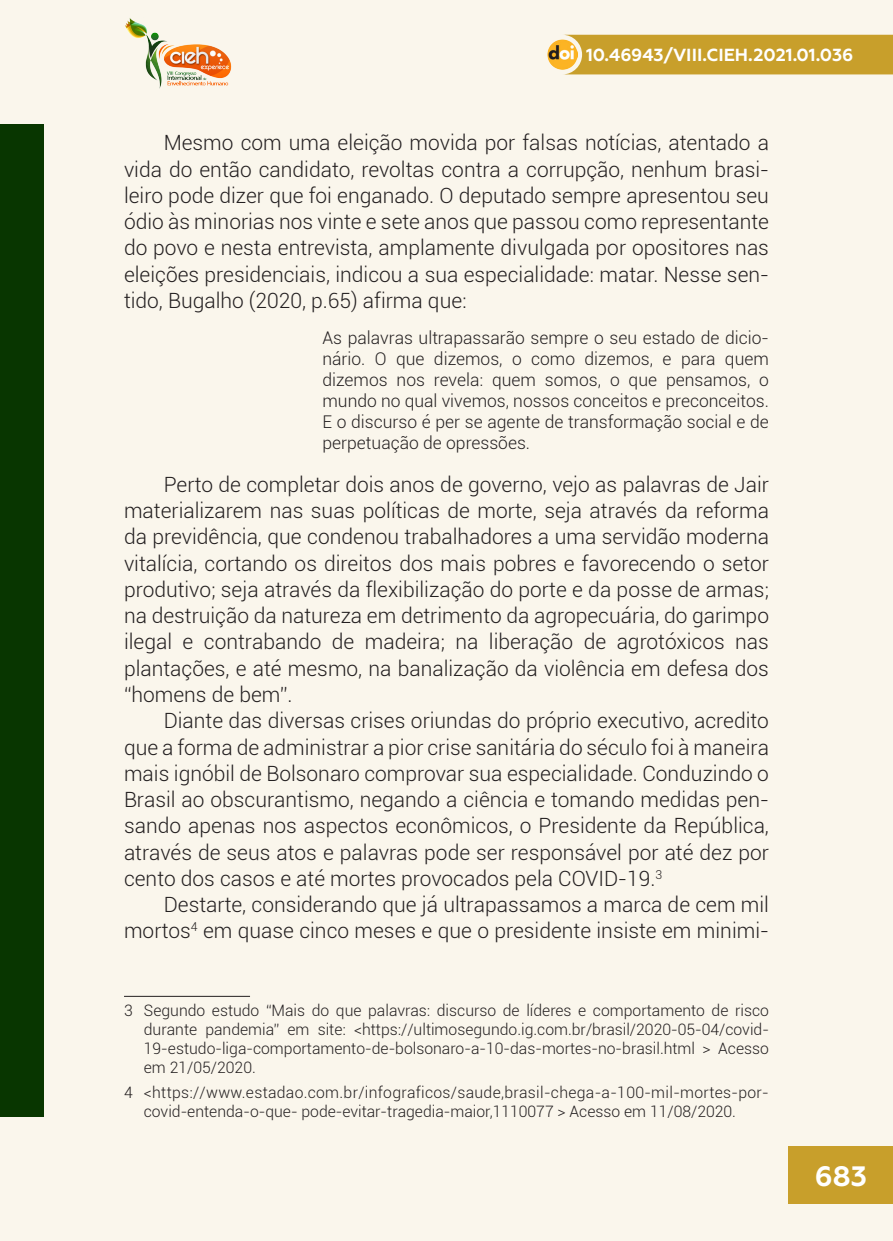
<style>
.page{position:relative;width:893px;height:1241px;background:#fff}
.page>*{position:absolute;margin:0;border:0;box-sizing:border-box;transform-origin:0 0}
.t1{font:700 28px "Geometria";color:#fff}
._7_CORPO{font:300 21px/26.2px "Roboto";color:#231f20;text-align:justify}
._8_CITACAO{font:300 17.5px/21px "Roboto";color:#231f20;text-align:justify}
.t2{font:700 17.5px "Geometria";color:#fff}
._14_RODAPE{font:300 15.75px/19.2px "Roboto";color:#231f20;text-align:justify}
._14_RODAPE-2{font:300 15.75px/19.2px "Roboto";letter-spacing:.02em;color:#231f20}
</style>
<div class="page">
<div style="left:0;top:0;width:893px;height:1240px;background:#faf6ec"></div>
<div style="left:0;top:124px;width:44px;height:992px;background:#083600"></div>
<hr style="left:124px;top:995px;width:126px;height:1px;background:#231f20">
<div style="left:562px;top:35px;width:331px;height:39px;background:#c89f2b"></div>
<img style="left:547px;top:40px;width:30px;height:29px">
<div style="left:789px;top:1145px;width:104px;height:58px;background:#c89f2b"></div>
<img style="left:125px;top:18px;width:107px;height:71px">
<p class="t2" style="left:586px;top:45px;width:269px">10.46943/VIII.CIEH.2021.01.036</p>
<p class="_7_CORPO" style="left:124px;top:129px;width:646px;text-indent:40px">Mesmo com uma eleição movida por falsas notícias, atentado a vida do então candidato, revoltas contra a corrupção, nenhum brasi&shy;leiro pode dizer que foi enganado. O deputado sempre apresentou seu ódio às minorias nos vinte e sete anos que passou como representante do povo e nesta entrevista, amplamente divulgada por opositores nas eleições presidenciais, indicou a sua especialidade: matar. Nesse sen&shy;tido, Bugalho (2020, p.65) afirma que:</p>
<p class="_8_CITACAO" style="left:322px;top:326px;width:448px">As palavras ultrapassarão sempre o seu estado de dicio&shy;nário. O que dizemos, o como dizemos, e para quem dizemos nos revela: quem somos, o que pensamos, o mundo no qual vivemos, nossos conceitos e preconceitos.<br>E o discurso é per se agente de transformação social e de perpetuação de opressões.</p>
<p class="_7_CORPO" style="left:124px;top:470px;width:646px;text-indent:40px">Perto de completar dois anos de governo, vejo as palavras de Jair materializarem nas suas políticas de morte, seja através da reforma da previdência, que condenou trabalhadores a uma servidão moderna vitalícia, cortando os direitos dos mais pobres e favorecendo o setor produtivo; seja através da flexibilização do porte e da posse de armas; na destruição da natureza em detrimento da agropecuária, do garimpo ilegal e contrabando de madeira; na liberação de agrotóxicos nas plantações, e até mesmo, na banalização da violência em defesa dos “homens de bem”.</p>
<p class="_7_CORPO" style="left:124px;top:706px;width:646px;text-indent:40px">Diante das diversas crises oriundas do próprio executivo, acredito que a forma de administrar a pior crise sanitária do século foi à maneira mais ignóbil de Bolsonaro comprovar sua especialidade. Conduzindo o Brasil ao obscurantismo, negando a ciência e tomando medidas pen&shy;sando apenas nos aspectos econômicos, o Presidente da República, através de seus atos e palavras pode ser responsável por até dez por cento dos casos e até mortes provocados pela COVID-19.<sup>3</sup></p>
<p class="_7_CORPO" style="left:124px;top:890px;width:646px;text-align:right">Destarte, considerando que já ultrapassamos a marca de cem mil mortos<sup>4</sup> em quase cinco meses e que o presidente insiste em minimi-</p>
<p class="_14_RODAPE" style="left:144px;top:999px;width:627px;text-indent:-20px">3 Segundo estudo “Mais do que palavras: discurso de líderes e comportamento de risco durante pandemia” em site: &lt;https://ultimosegundo.ig.com.br/brasil/2020-05-04/covid-19-estudo-liga-comportamento-de-bolsonaro-a-10-das-mortes-no-brasil.html &gt; Acesso em 21/05/2020.</p>
<p class="_14_RODAPE-2" style="left:144px;top:1081px;width:626px;text-indent:-20px">4 &lt;https://www.estadao.com.br/infograficos/saude,brasil-chega-a-100-mil-mortes-por&shy;covid-entenda-o-que- pode-evitar-tragedia-maior,1110077 &gt; Acesso em 11/08/2020.</p>
<h1 class="t1" style="left:815px;top:1158px;width:53px">683</h1>
</div>
